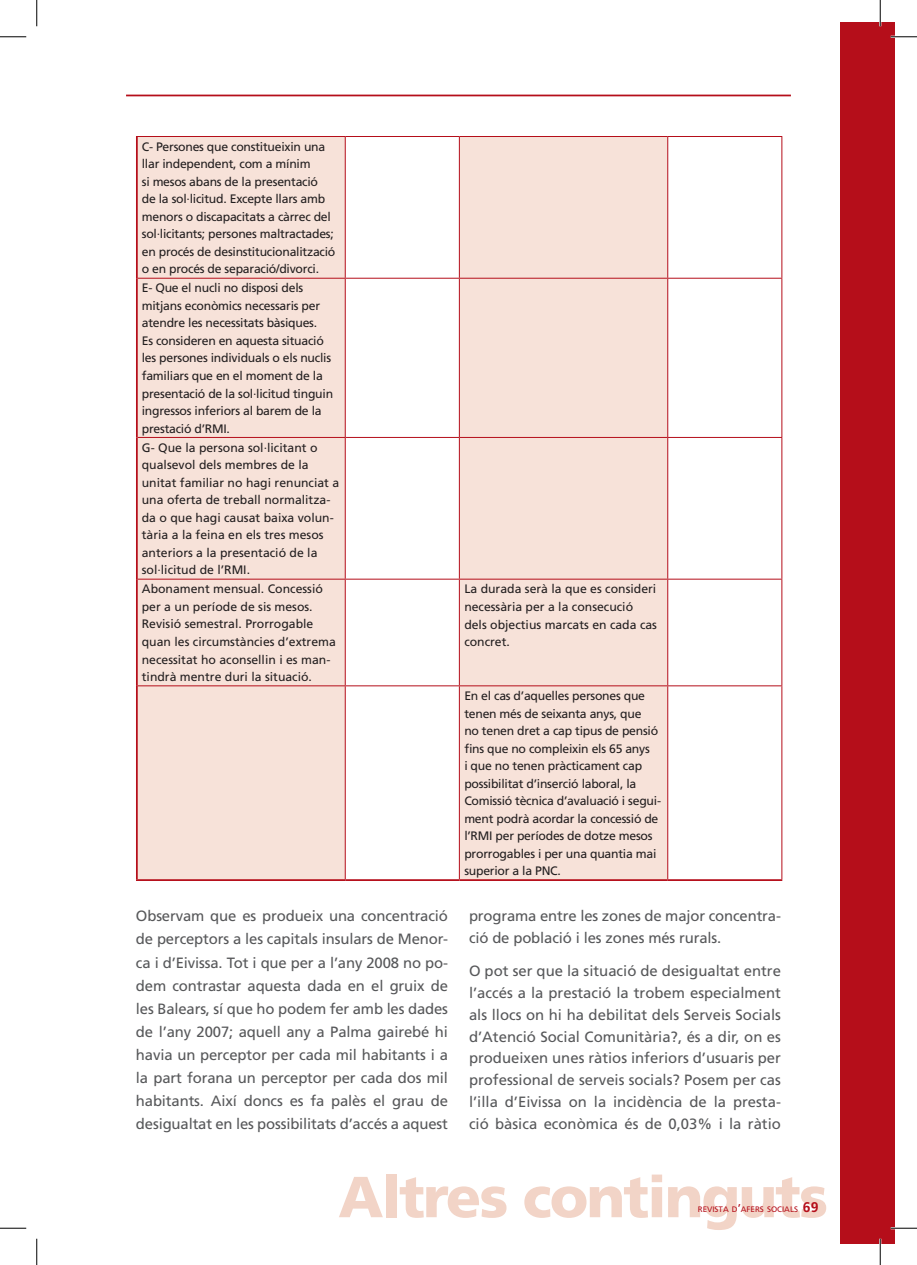
<style>
.page{position:relative;width:917px;height:1265px;background:#fff}
.page>*{position:absolute;margin:0;border:0;box-sizing:border-box;transform-origin:0 0}
.t1{font:900 57.75px "Frutiger LT Std";letter-spacing:-.03em;color:#f2d4c7}
.t2{font:14.88px/23.1px "Frutiger LT Std";letter-spacing:-.01em;color:#57585a;text-align:justify}
.t3{font:12.25px/17.5px "Frutiger LT Std";letter-spacing:-.02em;color:#231f20}
.t4{font:12.25px/17.5px "Frutiger LT Std";color:#231f20}
.t5{font:8.05px "Frutiger LT Std";color:#b50e1a}
.s1{font-size:11.38px}
.s2{font-weight:700;font-size:14px}
</style>
<div class="page">
<hr style="left:126px;top:95px;width:665px;height:1px;background:#b50e1a">
<div style="left:840px;top:22px;width:55px;height:1220px;background:#b50e1a"></div>
<svg style="left:138px;top:137px;width:529px;height:742px;fill:#f7e2d9"></svg>
<svg style="left:668px;top:137px;width:113px;height:742px"></svg>
<hr style="left:345px;top:879px;width:114px;height:1px;background:#b50e1a">
<hr style="left:459px;top:879px;width:209px;height:1px;background:#b50e1a">
<hr style="left:668px;top:879px;width:114px;height:1px;background:#b50e1a">
<hr style="left:459px;top:137px;width:1px;height:141px;background:#b50e1a">
<hr style="left:667px;top:137px;width:1px;height:141px;background:#b50e1a">
<hr style="left:781px;top:137px;width:1px;height:141px;background:#b50e1a">
<hr style="left:459px;top:278px;width:1px;height:159px;background:#b50e1a">
<hr style="left:667px;top:278px;width:1px;height:159px;background:#b50e1a">
<hr style="left:781px;top:278px;width:1px;height:159px;background:#b50e1a">
<hr style="left:459px;top:438px;width:1px;height:140px;background:#b50e1a">
<hr style="left:667px;top:438px;width:1px;height:140px;background:#b50e1a">
<hr style="left:781px;top:438px;width:1px;height:140px;background:#b50e1a">
<hr style="left:459px;top:579px;width:1px;height:106px;background:#b50e1a">
<hr style="left:667px;top:579px;width:1px;height:106px;background:#b50e1a">
<hr style="left:781px;top:579px;width:1px;height:106px;background:#b50e1a">
<hr style="left:459px;top:686px;width:1px;height:193px;background:#b50e1a">
<hr style="left:667px;top:686px;width:1px;height:193px;background:#b50e1a">
<hr style="left:781px;top:686px;width:1px;height:193px;background:#b50e1a">
<hr style="left:136px;top:137px;width:2px;height:141px;background:#b50e1a">
<hr style="left:136px;top:278px;width:2px;height:159px;background:#b50e1a">
<hr style="left:136px;top:437px;width:2px;height:142px;background:#b50e1a">
<hr style="left:136px;top:579px;width:2px;height:106px;background:#b50e1a">
<hr style="left:136px;top:685px;width:2px;height:194px;background:#b50e1a">
<hr style="left:136px;top:879px;width:209px;height:1px;background:#b50e1a">
<hr style="left:345px;top:137px;width:1px;height:141px;background:#b50e1a">
<hr style="left:345px;top:278px;width:1px;height:159px;background:#b50e1a">
<hr style="left:345px;top:438px;width:1px;height:140px;background:#b50e1a">
<hr style="left:345px;top:579px;width:1px;height:106px;background:#b50e1a">
<hr style="left:345px;top:686px;width:1px;height:193px;background:#b50e1a">
<hr style="left:136px;top:136px;width:209px;height:1px;background:#b50e1a">
<hr style="left:345px;top:136px;width:114px;height:1px;background:#b50e1a">
<hr style="left:459px;top:136px;width:209px;height:1px;background:#b50e1a">
<hr style="left:668px;top:136px;width:114px;height:1px;background:#b50e1a">
<hr style="left:138px;top:278px;width:207px;height:1px;background:#b50e1a">
<hr style="left:345px;top:278px;width:114px;height:1px;background:#b50e1a">
<hr style="left:459px;top:278px;width:209px;height:1px;background:#b50e1a">
<hr style="left:668px;top:278px;width:114px;height:1px;background:#b50e1a">
<hr style="left:138px;top:437px;width:207px;height:1px;background:#b50e1a">
<hr style="left:345px;top:437px;width:114px;height:1px;background:#b50e1a">
<hr style="left:459px;top:437px;width:209px;height:1px;background:#b50e1a">
<hr style="left:668px;top:437px;width:114px;height:1px;background:#b50e1a">
<hr style="left:138px;top:578px;width:207px;height:1px;background:#b50e1a">
<hr style="left:345px;top:578px;width:114px;height:1px;background:#b50e1a">
<hr style="left:459px;top:578px;width:209px;height:1px;background:#b50e1a">
<hr style="left:668px;top:578px;width:114px;height:1px;background:#b50e1a">
<hr style="left:138px;top:685px;width:207px;height:1px;background:#b50e1a">
<hr style="left:345px;top:685px;width:114px;height:1px;background:#b50e1a">
<hr style="left:459px;top:685px;width:209px;height:1px;background:#b50e1a">
<hr style="left:668px;top:685px;width:114px;height:1px;background:#b50e1a">
<hr style="left:891px;top:36px;width:26px;height:2px;background:#fff">
<hr style="left:891px;top:1226px;width:26px;height:2px;background:#fff">
<hr style="left:879px;top:0;width:2px;height:26px;background:#fff">
<hr style="left:879px;top:1238px;width:2px;height:26px;background:#fff">
<svg style="left:0;top:36px;width:26px;height:1px"></svg>
<svg style="left:891px;top:36px;width:26px;height:1px"></svg>
<svg style="left:0;top:1227px;width:26px;height:1px"></svg>
<svg style="left:891px;top:1227px;width:26px;height:1px"></svg>
<svg style="left:36px;top:0;width:1px;height:26px"></svg>
<svg style="left:36px;top:1238px;width:1px;height:26px"></svg>
<svg style="left:880px;top:0;width:1px;height:26px"></svg>
<svg style="left:880px;top:1238px;width:1px;height:26px"></svg>
<p class="t3" style="left:142px;top:138px;width:195px">C- Persones que constitueixin una llar independent, com a mínim<br>si mesos abans de la presentació<br>de la sol·licitud. Excepte llars amb menors o discapacitats a càrrec del sol·licitants; persones maltractades; en procés de desinstitucionalització o en procés de separació/divorci.</p>
<p class="t3" style="left:142px;top:279px;width:193px">E- Que el nucli no disposi dels mitjans econòmics necessaris per atendre les necessitats bàsiques.<br>Es consideren en aquesta situació les persones individuals o els nuclis familiars que en el moment de la presentació de la sol·licitud tinguin ingressos inferiors al barem de la prestació d’RMI.</p>
<p class="t4" style="left:142px;top:438px;width:199px">G- Que la persona sol·licitant o qualsevol dels membres de la unitat familiar no hagi renunciat a una oferta de treball normalitza&shy;da o que hagi causat baixa volun&shy;tària a la feina en els tres mesos anteriors a la presentació de la sol·licitud de l’RMI.</p>
<p class="t4" style="left:142px;top:580px;width:196px">Abonament mensual. Concessió per a un període de sis mesos.<br>Revisió semestral. Prorrogable quan les circumstàncies d’extrema necessitat ho aconsellin i es man&shy;tindrà mentre duri la situació.</p>
<p class="t4" style="left:464px;top:580px;width:194px">La durada serà la que es consideri necessària per a la consecució dels objectius marcats en cada cas concret.</p>
<p class="t3" style="left:464px;top:687px;width:198px">En el cas d’aquelles persones que tenen més de seixanta anys, que<br>no tenen dret a cap tipus de pensió fins que no compleixin els 65 anys<br>i que no tenen pràcticament cap possibilitat d’inserció laboral, la<br>Comissió tècnica d’avaluació i segui&shy;ment podrà acordar la concessió de l’RMI per períodes de dotze mesos prorrogables i per una quantia mai superior a la PNC.</p>
<p class="t2" style="left:136px;top:904px;width:314px">Observam que es produeix una concentració de perceptors a les capitals insulars de Menor&shy;ca i d’Eivissa. Tot i que per a l’any 2008 no po&shy;dem contrastar aquesta dada en el gruix de les Balears, sí que ho podem fer amb les dades de l’any 2007; aquell any a Palma gairebé hi havia un perceptor per cada mil habitants i a la part forana un perceptor per cada dos mil habitants. Així doncs es fa palès el grau de desigualtat en les possibilitats d’accés a aquest</p>
<p class="t2" style="left:469px;top:905px;width:313px;line-height:21.9px">programa entre les zones de major concentra&shy;ció de població i les zones més rurals.</p>
<p class="t2" style="left:469px;top:959px;width:313px;line-height:21.9px">O pot ser que la situació de desigualtat entre l’accés a la prestació la trobem especialment als llocs on hi ha debilitat dels Serveis Socials d’Atenció Social Comunitària?, és a dir, on es produeixen unes ràtios inferiors d’usuaris per professional de serveis socials? Posem per cas l’illa d’Eivissa on la incidència de la presta&shy;ció bàsica econòmica és de 0,03% i la ràtio</p>
<h1 class="t1" style="left:338px;top:1161px;width:491px">Altres continguts</h1>
<p class="t5" style="left:698px;top:1203px;width:122px">REVISTA D<span class="s1">’</span>AFERS SOCIALS <span class="s2">69</span></p>
</div>
